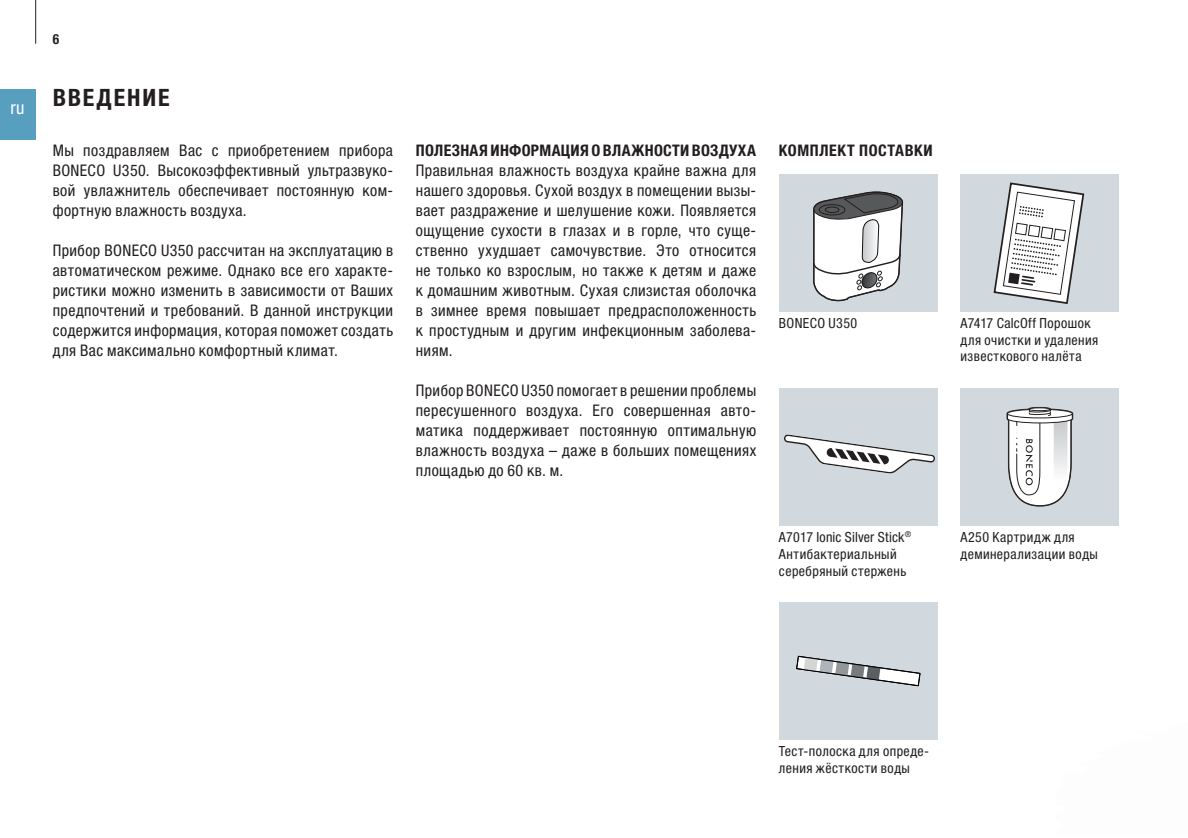
<style>
.page{position:relative;width:1188px;height:838px;background:#fff}
.page>*{position:absolute;margin:0;border:0;box-sizing:border-box;transform-origin:0 0}
.t1{font:700 condensed 24px "Helvetica Neue LTW1 G";letter-spacing:.08em;color:#231f20}
.t2{font:condensed 18px "Helvetica Neue LTW1 G";color:#fff}
.t3{font:condensed 16px/20px "Helvetica Neue LTW1 G";letter-spacing:.03em;color:#231f20;text-align:justify}
.t4{font:700 condensed 16px "Helvetica Neue LTW1 G";letter-spacing:.025em;color:#231f20}
.t5{font:condensed 14px/16.8px "Helvetica Neue LTW1 G";letter-spacing:.03em;color:#231f20}
.t6{font:700 condensed 14px "Helvetica Neue LTW1 G";color:#231f20;scale:.96 1}
</style>
<div class="page">
<div style="left:0;top:89px;width:36px;height:51px;background:#589ebf"></div>
<hr style="left:35px;top:0;width:1px;height:44px;background:#231f20">
<div style="left:960px;top:173px;width:159px;height:138px;background:#d2d9de"></div>
<svg style="left:993px;top:182px;width:63px;height:121px"></svg>
<div style="left:778px;top:388px;width:159px;height:137px;background:#d2d9de"></div>
<svg style="left:784px;top:434px;width:151px;height:40px"></svg>
<div style="left:778px;top:602px;width:159px;height:137px;background:#d2d9de"></div>
<svg style="left:796px;top:655px;width:125px;height:31px"></svg>
<div style="left:960px;top:388px;width:159px;height:137px;background:#d2d9de"></div>
<svg style="left:1006px;top:407px;width:50px;height:99px;background:#dedede"></svg>
<div style="left:1028px;top:407px;width:22px;height:4px;border:1px solid #231f20;border-radius:50%"></div>
<div style="left:778px;top:173px;width:159px;height:138px;background:#d2d9de"></div>
<svg style="left:813px;top:191px;width:90px;height:111px"></svg>
<img style="left:1056px;top:173px;width:63px;height:353px">
<p class="t2" style="left:10px;top:97px;width:15px">ru</p>
<p class="t6" style="left:53px;top:30px;width:8px">6</p>
<h1 class="t1" style="left:53px;top:83px;width:118px">ВВЕДЕНИЕ</h1>
<p class="t3" style="left:53px;top:140px;width:342px">Мы поздравляем Вас с приобретением прибора BONECO U350. Высокоэффективный ультразвуко&shy;вой увлажнитель обеспечивает постоянную ком&shy;фортную влажность воздуха.</p>
<p class="t3" style="left:53px;top:240px;width:342px">Прибор BONECO U350 рассчитан на эксплуатацию в автоматическом режиме. Однако все его характе&shy;ристики можно изменить в зависимости от Ваших предпочтений и требований. В данной инструкции содержится информация, которая поможет создать для Вас максимально комфортный климат.</p>
<p class="t4" style="left:416px;top:141px;width:342px">ПОЛЕЗНАЯ ИНФОРМАЦИЯ О ВЛАЖНОСТИ ВОЗДУХА</p>
<p class="t3" style="left:416px;top:160px;width:342px">Правильная влажность воздуха крайне важна для нашего здоровья. Сухой воздух в помещении вызы&shy;вает раздражение и шелушение кожи. Появляется ощущение сухости в глазах и в горле, что суще&shy;ственно ухудшает самочувствие. Это относится не только ко взрослым, но также к детям и даже к домашним животным. Сухая слизистая оболочка в зимнее время повышает предрасположенность к простудным и другим инфекционным заболева&shy;ниям.</p>
<p class="t3" style="left:416px;top:380px;width:342px">Прибор BONECO U350 помогает в решении проблемы пересушенного воздуха. Его совершенная авто&shy;матика поддерживает постоянную оптимальную влажность воздуха – даже в больших помещениях площадью до 60 кв. м.</p>
<p class="t4" style="left:778px;top:141px;width:155px">КОМПЛЕКТ ПОСТАВКИ</p>
<p class="t5" style="left:778px;top:314px;width:80px">BONECO U350</p>
<p class="t5" style="left:960px;top:314px;width:139px">A7417 CalcOff Порошок для очистки и удаления известкового налёта</p>
<p class="t5" style="left:778px;top:528px;width:134px">A7017 Ionic Silver Stick<sup>®<br></sup>Антибактериальный серебряный стержень</p>
<p class="t5" style="left:960px;top:528px;width:139px">A250 Картридж для деминерализации воды</p>
<p class="t5" style="left:778px;top:742px;width:152px">Тест-полоска для опреде&shy;ления жёсткости воды</p>
</div>
